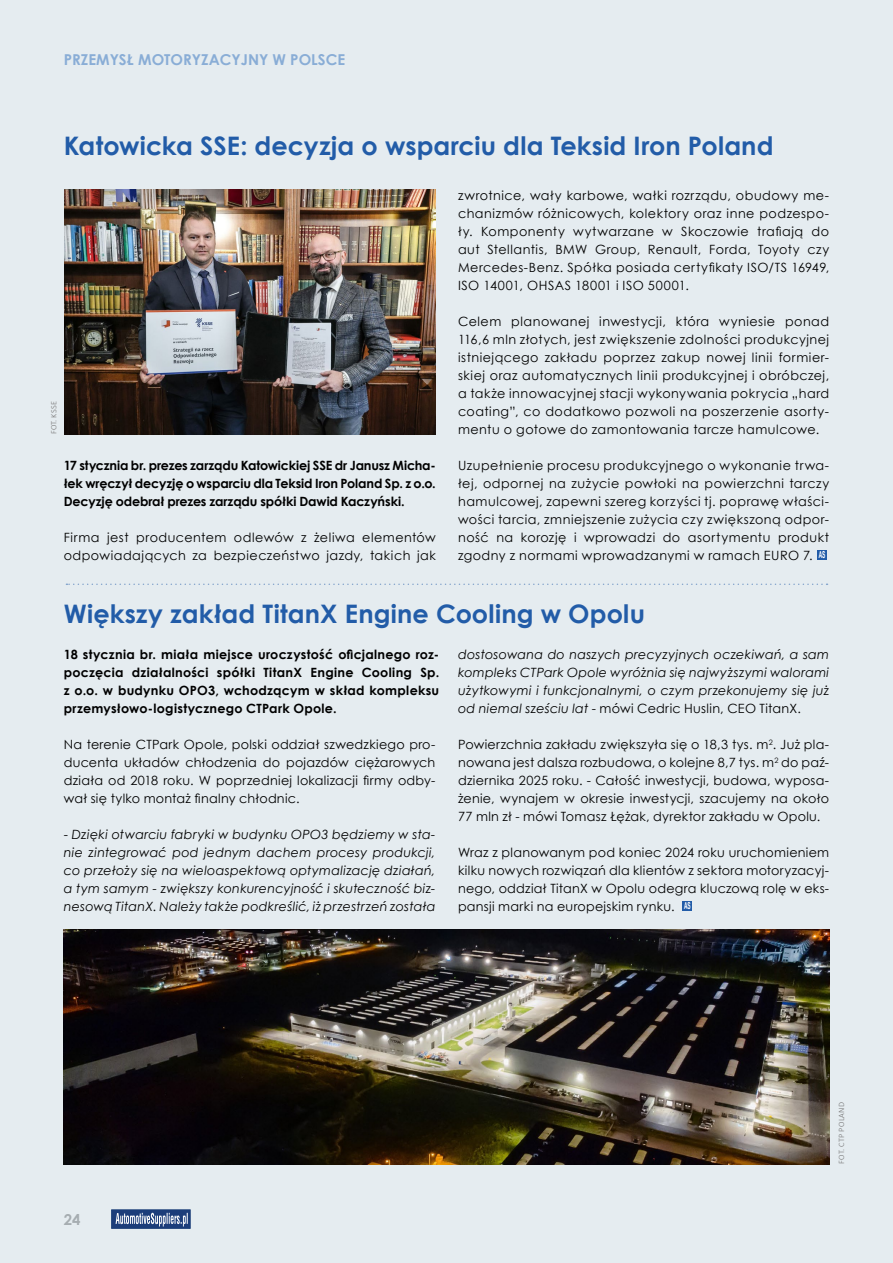
<style>
.page{position:relative;width:893px;height:1263px;background:#e5ecf0}
.page>*{position:absolute;margin:0;border:0;box-sizing:border-box;transform-origin:0 0}
.t1{font:700 25.5px "Century Gothic";letter-spacing:.005em;color:#225ca8}
.t2{font:700 15px "Century Gothic";color:#89add6}
.t3{font:700 15px "Century Gothic";color:#a6adb1}
.t4{font:12.75px/18px "Century Gothic";letter-spacing:.03em;color:#000;text-align:justify}
.t5{font:italic 12.75px/18px "Century Gothic";letter-spacing:.02em;color:#000;text-align:justify}
.t6{font:700 12.75px/18px "Century Gothic";letter-spacing:.005em;color:#000;text-align:justify}
.t7{font:300 8.25px "Calibri";letter-spacing:.04em;color:#706f6f}
.s1{font-family:"Arial";font-weight:700;font-size:9.75px;color:#fff}
.s2{font-style:normal}
</style>
<div class="page">
<div style="left:112px;top:1210px;width:78px;height:18px;background:#1c3d7a"></div>
<svg style="left:116px;top:1213px;width:72px;height:13px"></svg>
<svg style="left:66px;top:583px;width:761px;height:2px"></svg>
<img style="left:65px;top:189px;width:371px;height:246px">
<div style="left:817px;top:550px;width:10px;height:10px;background:#225ca8"></div>
<div style="left:682px;top:901px;width:10px;height:10px;background:#225ca8"></div>
<img style="left:64px;top:929px;width:765px;height:235px">
<p class="t2" style="left:64px;top:48px;width:283px">PRZEMYSŁ MOTORYZACYJNY W POLSCE</p>
<h1 class="t1" style="left:64px;top:126px;width:711px">Katowicka SSE: decyzja o wsparciu dla Teksid Iron Poland</h1>
<p class="t7" style="left:49px;top:434px;width:35px;rotate:-90deg">FOT. KSSE</p>
<p class="t6" style="left:64px;top:455px;width:374px">17 stycznia br. prezes zarządu Katowickiej SSE dr Janusz Micha&shy;łek wręczył decyzję o wsparciu dla Teksid Iron Poland Sp. z o.o.<br>Decyzję odebrał prezes zarządu spółki Dawid Kaczyński.</p>
<p class="t4" style="left:64px;top:528px;width:374px">Firma jest producentem odlewów z żeliwa elementów odpowiadających za bezpieczeństwo jazdy, takich jak</p>
<p class="t4" style="left:458px;top:186px;width:373px">zwrotnice, wały karbowe, wałki rozrządu, obudowy me&shy;chanizmów różnicowych, kolektory oraz inne podzespo&shy;ły. Komponenty wytwarzane w Skoczowie trafiają do aut Stellantis, BMW Group, Renault, Forda, Toyoty czy Mercedes-Benz. Spółka posiada certyfikaty ISO/TS 16949, ISO 14001, OHSAS 18001 i ISO 50001.</p>
<p class="t4" style="left:458px;top:312px;width:373px">Celem planowanej inwestycji, która wyniesie ponad 116,6 mln złotych, jest zwiększenie zdolności produkcyjnej istniejącego zakładu poprzez zakup nowej linii formier&shy;skiej oraz automatycznych linii produkcyjnej i obróbczej, a także innowacyjnej stacji wykonywania pokrycia „hard coating”, co dodatkowo pozwoli na poszerzenie asorty&shy;mentu o gotowe do zamontowania tarcze hamulcowe.</p>
<p class="t4" style="left:458px;top:456px;width:373px">Uzupełnienie procesu produkcyjnego o wykonanie trwa&shy;łej, odpornej na zużycie powłoki na powierzchni tarczy hamulcowej, zapewni szereg korzyści tj. poprawę właści&shy;wości tarcia, zmniejszenie zużycia czy zwiększoną odpor&shy;ność na korozję i wprowadzi do asortymentu produkt zgodny z normami wprowadzanymi w ramach EURO 7. <span class="s1">AS</span></p>
<h1 class="t1" style="left:64px;top:594px;width:583px">Większy zakład TitanX Engine Cooling w Opolu</h1>
<p class="t6" style="left:64px;top:644px;width:377px">18 stycznia br. miała miejsce uroczystość oficjalnego roz&shy;poczęcia działalności spółki TitanX Engine Cooling Sp. z o.o. w budynku OPO3, wchodzącym w skład kompleksu przemysłowo-logistycznego CTPark Opole.</p>
<p class="t4" style="left:64px;top:735px;width:373px">Na terenie CTPark Opole, polski oddział szwedzkiego pro&shy;ducenta układów chłodzenia do pojazdów ciężarowych działa od 2018 roku. W poprzedniej lokalizacji firmy odby&shy;wał się tylko montaż finalny chłodnic.</p>
<p class="t5" style="left:64px;top:825px;width:373px"><span class="s2">-</span> Dzięki otwarciu fabryki w budynku OPO3 będziemy w sta&shy;nie zintegrować pod jednym dachem procesy produkcji, co przełoży się na wieloaspektową optymalizację działań, a tym samym - zwiększy konkurencyjność i skuteczność biz&shy;nesową TitanX. Należy także podkreślić, iż przestrzeń została</p>
<p class="t5" style="left:458px;top:645px;width:373px">dostosowana do naszych precyzyjnych oczekiwań, a sam kompleks CTPark Opole wyróżnia się najwyższymi walorami użytkowymi i funkcjonalnymi, o czym przekonujemy się już od niemal sześciu lat <span class="s2">- mówi Cedric Huslin, CEO TitanX.</span></p>
<p class="t4" style="left:458px;top:735px;width:373px">Powierzchnia zakładu zwiększyła się o 18,3 tys. m<sup>2</sup>. Już pla&shy;nowana jest dalsza rozbudowa, o kolejne 8,7 tys. m<sup>2</sup> do paź&shy;dziernika 2025 roku. - Całość inwestycji, budowa, wyposa&shy;żenie, wynajem w okresie inwestycji, szacujemy na około 77 mln zł - mówi Tomasz Łężak, dyrektor zakładu w Opolu.</p>
<p class="t4" style="left:458px;top:843px;width:373px">Wraz z planowanym pod koniec 2024 roku uruchomieniem kilku nowych rozwiązań dla klientów z sektora motoryzacyj&shy;nego, oddział TitanX w Opolu odegra kluczową rolę w eks&shy;pansji marki na europejskim rynku. <span class="s1">AS</span></p>
<p class="t3" style="left:64px;top:1208px;width:18px">24</p>
<p class="t7" style="left:836px;top:1164px;width:63px;rotate:-90deg">FOT. CTP POLAND</p>
</div>
